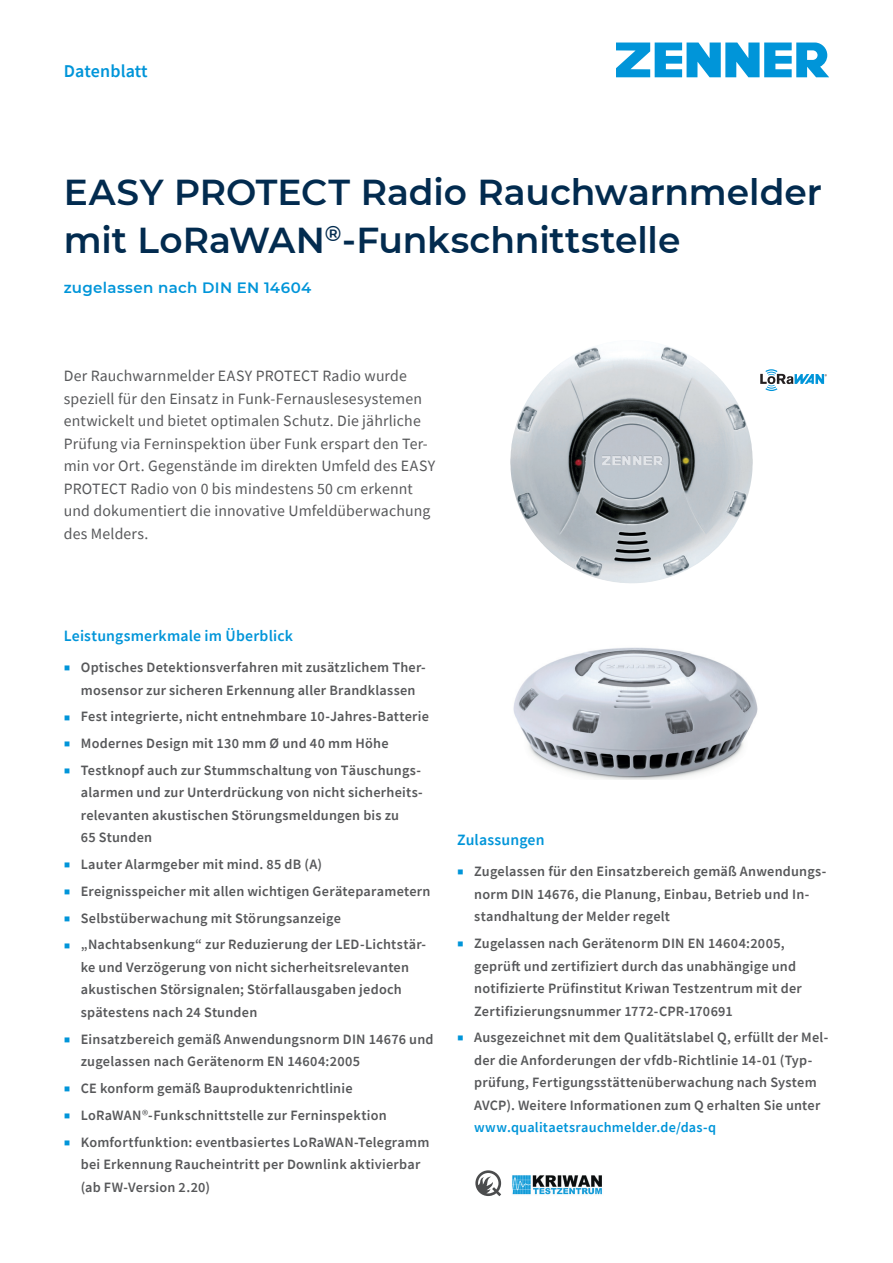
<style>
.page{position:relative;width:893px;height:1263px;background:#fff}
.page>*{position:absolute;margin:0;border:0;box-sizing:border-box;transform-origin:0 0}
.t1{font:600 36px/48px "Montserrat";color:#022b4f}
.t2{font:600 18px "Source Sans Pro";letter-spacing:.01em;color:#0095d9}
.t3{font:15.75px/22.5px "Source Sans Pro";letter-spacing:.01em;color:#57585a}
.t4{font:600 15.75px "Source Sans Pro";letter-spacing:.01em;color:#0095d9}
.t5{font:600 15px "Montserrat";letter-spacing:.02em;color:#0095d9}
.t6{font:600 14.25px/22.5px "Source Sans Pro";letter-spacing:.015em;color:#57585a}
.t7{font:600 14.25px "Source Sans Pro";letter-spacing:.015em;color:#0095d9}
.t8{font:5.25px "Source Sans Pro";color:#231f20}
.s1{font-weight:400;font-size:6px;color:#0095d9}
.s2{font-weight:400}
</style>
<div class="page">
<svg style="left:616px;top:43px;width:213px;height:34px"></svg>
<svg style="left:760px;top:369px;width:64px;height:22px"></svg>
<img style="left:510px;top:344px;width:243px;height:239px">
<img style="left:513px;top:647px;width:245px;height:132px">
<svg style="left:475px;top:1170px;width:26px;height:26px"></svg>
<img style="left:512px;top:1175px;width:90px;height:20px">
<p class="t2" style="left:64px;top:60px;width:85px">Datenblatt</p>
<h1 class="t1" style="left:64px;top:167px;width:760px">EASY PROTECT Radio Rauchwarnmelder mit LoRaWAN<sup>®</sup>-Funkschnittstelle</h1>
<p class="t5" style="left:64px;top:277px;width:249px">zugelassen nach DIN EN 14604</p>
<p class="t3" style="left:64px;top:364px;width:373px">Der Rauchwarnmelder EASY PROTECT Radio wurde speziell für den Einsatz in Funk-Fernauslesesystemen entwickelt und bietet optimalen Schutz. Die jährliche Prüfung via Ferninspektion über Funk erspart den Ter&shy;min vor Ort. Gegenstände im direkten Umfeld des EASY PROTECT Radio von 0 bis mindestens 50 cm erkennt und dokumentiert die innovative Umfeldüberwachung des Melders.</p>
<p class="t8" style="left:825px;top:373px;width:4px">®</p>
<p class="t4" style="left:64px;top:626px;width:231px">Leistungsmerkmale im Überblick</p>
<p class="t6" style="left:65px;top:656px;width:363px;text-align:center"><span class="s1">■</span> Optisches Detektionsverfahren mit zusätzlichem Ther&shy;mosensor zur sicheren Erkennung aller Brandklassen</p>
<p class="t6" style="left:65px;top:705px;width:366px"><span class="s1">■</span> Fest integrierte, nicht entnehmbare 10-Jahres-Batterie</p>
<p class="t6" style="left:65px;top:732px;width:326px"><span class="s1">■</span> Modernes Design mit 130 mm Ø und 40 mm Höhe</p>
<p class="t6" style="left:81px;top:759px;width:344px;text-indent:-16px"><span class="s1">■</span> Testknopf auch zur Stummschaltung von Täuschungs&shy;alarmen und zur Unterdrückung von nicht sicherheits&shy;relevanten akustischen Störungsmeldungen bis zu<br>65 Stunden</p>
<p class="t6" style="left:65px;top:853px;width:259px"><span class="s1">■</span> Lauter Alarmgeber mit mind. 85 dB (A)</p>
<p class="t6" style="left:65px;top:880px;width:367px"><span class="s1">■</span> Ereignisspeicher mit allen wichtigen Geräteparametern</p>
<p class="t6" style="left:65px;top:906px;width:278px"><span class="s1">■</span> Selbstüberwachung mit Störungsanzeige</p>
<p class="t6" style="left:81px;top:933px;width:347px;text-indent:-16px"><span class="s1">■</span> „Nachtabsenkung“ zur Reduzierung der LED-Lichtstär&shy;ke und Verzögerung von nicht sicherheitsrelevanten akustischen Störsignalen; Störfallausgaben jedoch spätestens nach 24 Stunden</p>
<p class="t6" style="left:81px;top:1027px;width:354px;text-indent:-16px"><span class="s1">■</span> Einsatzbereich gemäß Anwendungsnorm DIN 14676 und zugelassen nach Gerätenorm EN 14604:2005</p>
<p class="t6" style="left:65px;top:1077px;width:289px"><span class="s1">■</span> CE konform gemäß Bauproduktenrichtlinie</p>
<p class="t6" style="left:65px;top:1103px;width:324px"><span class="s1">■</span> LoRaWAN<span class="s2">®</span>-Funkschnittstelle zur Ferninspektion</p>
<p class="t6" style="left:81px;top:1130px;width:350px;text-indent:-16px"><span class="s1">■</span> Komfortfunktion: eventbasiertes LoRaWAN-Telegramm bei Erkennung Raucheintritt per Downlink aktivierbar (ab FW-Version 2.20)</p>
<p class="t4" style="left:457px;top:830px;width:89px">Zulassungen</p>
<p class="t6" style="left:474px;top:860px;width:354px;text-indent:-16px"><span class="s1">■</span> Zugelassen für den Einsatzbereich gemäß Anwendungs&shy;norm DIN 14676, die Planung, Einbau, Betrieb und In&shy;standhaltung der Melder regelt</p>
<p class="t6" style="left:474px;top:932px;width:329px;text-indent:-16px"><span class="s1">■</span> Zugelassen nach Gerätenorm DIN EN 14604:2005, geprüft und zertifiziert durch das unabhängige und notifizierte Prüfinstitut Kriwan Testzentrum mit der Zertifizierungsnummer 1772-CPR-170691</p>
<p class="t6" style="left:458px;top:1026px;width:372px;text-align:center"><span class="s1">■</span> Ausgezeichnet mit dem Qualitätslabel Q, erfüllt der Mel&shy;der die Anforderungen der vfdb-Richtlinie 14-01 (Typ&shy;prüfung, Fertigungsstättenüberwachung nach System AVCP). Weitere Informationen zum Q erhalten Sie unter</p>
<p class="t7" style="left:474px;top:1118px;width:244px">www.qualitaetsrauchmelder.de/das-q</p>
</div>
